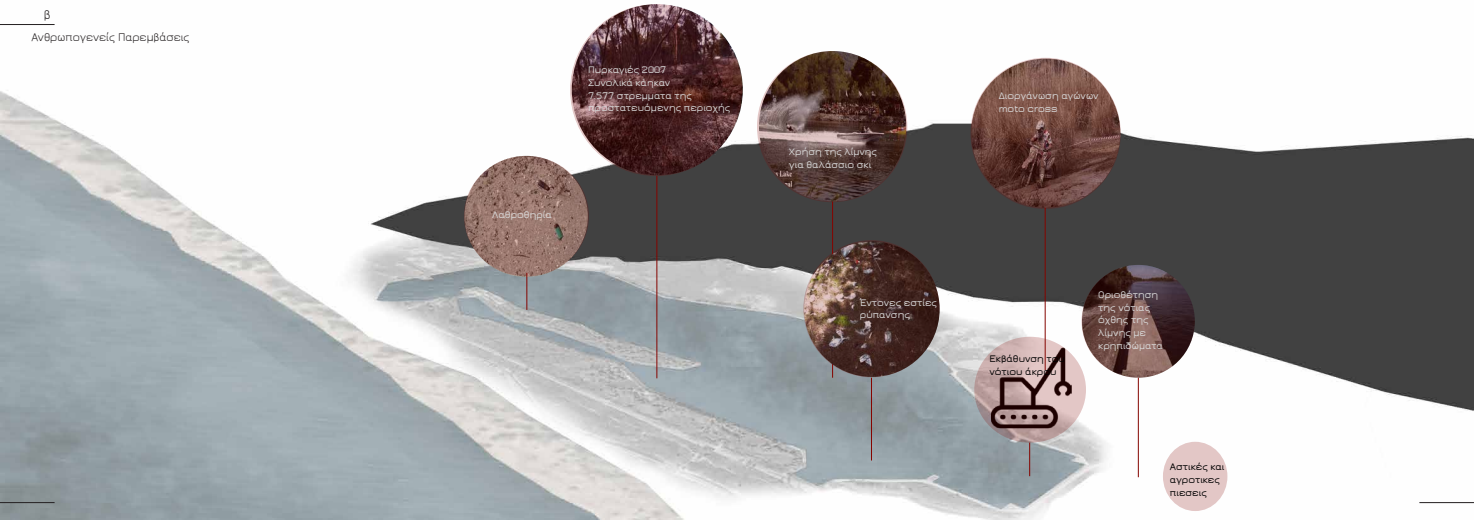
<style>
.page{position:relative;width:1474px;height:521px;background:#fff}
.page>*{position:absolute;margin:0;border:0;box-sizing:border-box;transform-origin:0 0}
.t1{font:14px "Jura";color:#231f20}
.t2{font:12.25px "Jura";color:#231f20}
.t3{font:600 10.5px/12.6px "Jura";color:#d8d8d8}
.t4{font:600 10.5px/12.6px "Jura";color:#000}
</style>
<div class="page">
<img style="left:0;top:4px;width:1473px;height:516px">
<hr style="left:0;top:24px;width:55px;height:1px;background:#231f20">
<hr style="left:0;top:502px;width:55px;height:1px;background:#231f20">
<hr style="left:1419px;top:502px;width:54px;height:1px;background:#231f20">
<img style="left:464px;top:156px;width:124px;height:121px">
<svg style="left:570px;top:5px;width:171px;height:170px;background:#512c2e"></svg>
<svg style="left:464px;top:156px;width:125px;height:120px;background:#937269"></svg>
<hr style="left:526px;top:273px;width:1px;height:37px;background:#850400">
<hr style="left:656px;top:176px;width:1px;height:202px;background:#850400">
<hr style="left:1044px;top:202px;width:1px;height:168px;background:#850400">
<hr style="left:832px;top:201px;width:1px;height:177px;background:#850400">
<img style="left:759px;top:51px;width:147px;height:150px">
<svg style="left:804px;top:241px;width:134px;height:135px;background:#583c34"></svg>
<div style="left:803px;top:240px;width:136px;height:137px;border:3px solid #850400;border-radius:50%"></div>
<svg style="left:758px;top:52px;width:148px;height:149px;background:#593f39"></svg>
<div style="left:757px;top:51px;width:150px;height:151px;border:3px solid #850400;border-radius:50%"></div>
<svg style="left:971px;top:59px;width:148px;height:149px;background:#6d463e"></svg>
<div style="left:970px;top:58px;width:150px;height:151px;border:3px solid #850400;border-radius:50%"></div>
<svg style="left:1081px;top:265px;width:113px;height:113px;background:#5d4140"></svg>
<svg style="left:974px;top:337px;width:112px;height:106px;background:#ae9292"></svg>
<div style="left:1162px;top:442px;width:65px;height:69px;background:#e3c7c6;border-radius:50%"></div>
<hr style="left:1029px;top:443px;width:1px;height:33px;background:#850400">
<hr style="left:1137px;top:378px;width:1px;height:99px;background:#850400">
<hr style="left:871px;top:378px;width:1px;height:82px;background:#850400">
<h1 class="t1" style="left:44px;top:7px;width:8px">β</h1>
<p class="t2" style="left:32px;top:31px;width:159px">Ανθρωπογενείς Παρεμβάσεις</p>
<p class="t3" style="left:588px;top:64px;width:144px">Πυρκαγιές 2007<br>Συνολικά κάηκαν<br>7.577 στρεμματα της προστατευόμενης περιοχής</p>
<p class="t3" style="left:492px;top:208px;width:61px">Λαθροθηρία</p>
<p class="t3" style="left:789px;top:145px;width:90px">Χρήση της λίμνης για θαλάσσιο σκι</p>
<p class="t3" style="left:859px;top:296px;width:79px">Έντονες εστίες ρύπανσης</p>
<p class="t3" style="left:998px;top:90px;width:102px">Διοργάνωση αγώνων moto cross</p>
<p class="t4" style="left:989px;top:353px;width:77px">Εκβάθυνση του νότιου άκρου</p>
<p class="t3" style="left:1098px;top:289px;width:66px">Οριοθέτηση της νότιας όχθης της λίμνης με κρηπιδώματα</p>
<p class="t4" style="left:1169px;top:461px;width:56px">Αστικές και αγροτικες πιεσεις</p>
</div>
